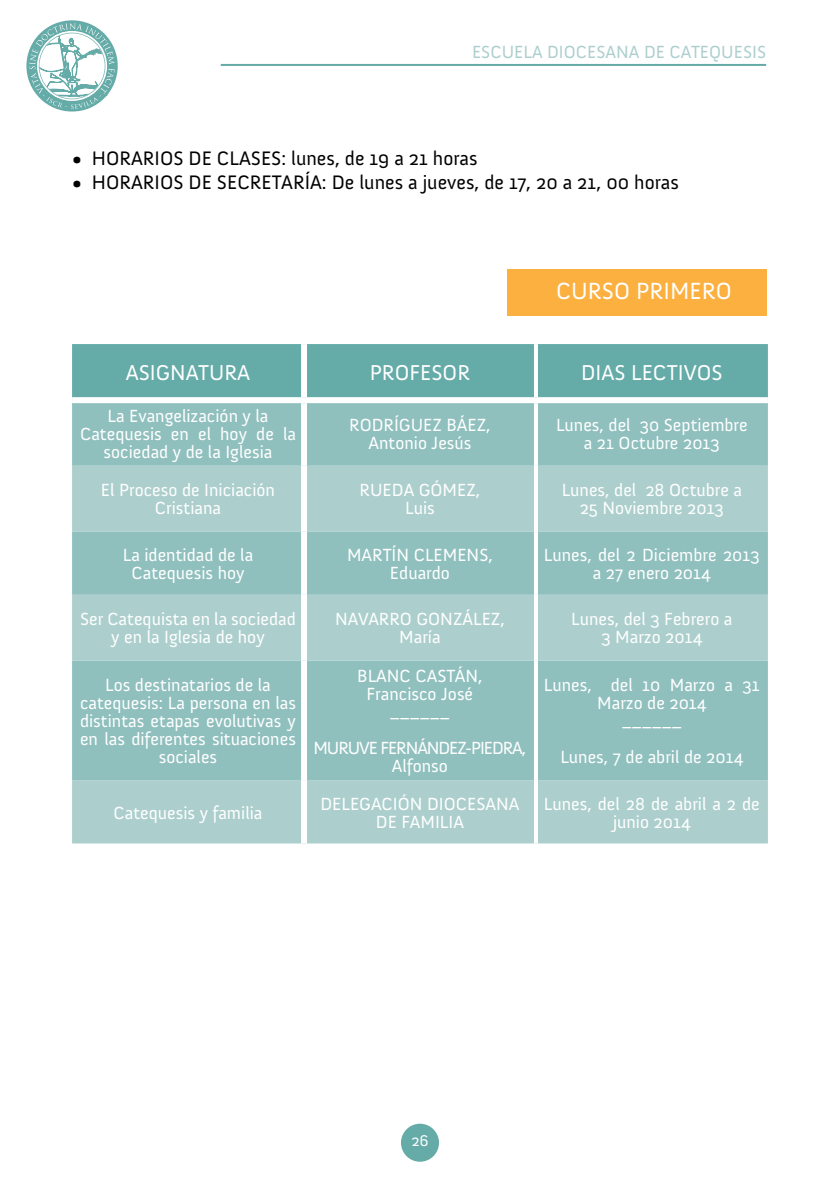
<style>
.page{position:relative;width:840px;height:1191px;background:#fff}
.page>*{position:absolute;margin:0;border:0;box-sizing:border-box;transform-origin:0 0}
.t1{font:24px "Anivers";color:#fff}
.t2{font:22px "Anivers";color:#fff}
.t3{font:20px "Anivers";color:#000}
.t4{font:18px/18px "Anivers";color:#fff;text-align:center}
.t5{font:18px/18px "Anivers";letter-spacing:-.06em;color:#fff;text-align:center}
.t6{font:18px "Anivers";color:#accfcd}
.t7{font:16px "Anivers";color:#fff}
</style>
<div class="page">
<div style="left:401px;top:1123px;width:38px;height:38px;background:#65aba8;border-radius:50%"></div>
<hr style="left:221px;top:64px;width:544px;height:2px;background:#65aba8">
<svg style="left:26px;top:20px;width:92px;height:92px"></svg>
<div style="left:506px;top:269px;width:260px;height:47px;background:#fbb040"></div>
<div style="left:72px;top:344px;width:695px;height:53px;background:#65aba8"></div>
<div style="left:72px;top:403px;width:695px;height:63px;background:#90c0be"></div>
<svg style="left:72px;top:466px;width:695px;height:377px;background:#9ec7c5"></svg>
<div style="left:301px;top:344px;width:6px;height:53px;background:#fff"></div>
<div style="left:301px;top:403px;width:6px;height:63px;background:#fff"></div>
<div style="left:301px;top:466px;width:6px;height:65px;background:#fff"></div>
<div style="left:301px;top:531px;width:6px;height:64px;background:#fff"></div>
<div style="left:301px;top:595px;width:6px;height:65px;background:#fff"></div>
<div style="left:301px;top:660px;width:6px;height:120px;background:#fff"></div>
<div style="left:301px;top:780px;width:6px;height:63px;background:#fff"></div>
<svg style="left:533px;top:344px;width:4px;height:53px"></svg>
<svg style="left:533px;top:403px;width:4px;height:63px"></svg>
<svg style="left:533px;top:466px;width:4px;height:65px"></svg>
<svg style="left:533px;top:531px;width:4px;height:64px"></svg>
<svg style="left:533px;top:595px;width:4px;height:65px"></svg>
<svg style="left:533px;top:660px;width:4px;height:120px"></svg>
<svg style="left:533px;top:780px;width:4px;height:63px"></svg>
<p class="t6" style="left:471px;top:42px;width:295px">ESCUELA DIOCESANA DE CATEQUESIS</p>
<p class="t3" style="left:72px;top:148px;width:407px">• HORARIOS DE CLASES: lunes, de 19 a 21 horas</p>
<p class="t3" style="left:72px;top:172px;width:608px">• HORARIOS DE SECRETARÍA: De lunes a jueves, de 17, 20 a 21, 00 horas</p>
<h1 class="t1" style="left:556px;top:277px;width:177px">CURSO PRIMERO</h1>
<p class="t2" style="left:126px;top:361px;width:126px">ASIGNATURA</p>
<p class="t2" style="left:369px;top:361px;width:102px">PROFESOR</p>
<p class="t2" style="left:581px;top:361px;width:143px">DIAS LECTIVOS</p>
<p class="t4" style="left:80px;top:407px;width:217px">La Evangelización y la<br>Catequesis en el hoy de la sociedad y de la Iglesia</p>
<p class="t4" style="left:349px;top:416px;width:143px">RODRÍGUEZ BÁEZ,<br>Antonio Jesús</p>
<p class="t4" style="left:555px;top:416px;width:193px">Lunes, del 30 Septiembre a 21 Octubre 2013</p>
<p class="t4" style="left:101px;top:481px;width:175px">El Proceso de Iniciación<br>Cristiana</p>
<p class="t4" style="left:359px;top:481px;width:122px">RUEDA GÓMEZ,<br>Luis</p>
<p class="t4" style="left:561px;top:481px;width:182px">Lunes, del 28 Octubre a<br>25 Noviembre 2013</p>
<p class="t4" style="left:123px;top:546px;width:132px">La identidad de la<br>Catequesis hoy</p>
<p class="t4" style="left:347px;top:546px;width:147px">MARTÍN CLEMENS,<br>Eduardo</p>
<p class="t4" style="left:543px;top:546px;width:217px">Lunes, del 2 Diciembre 2013 a 27 enero 2014</p>
<p class="t4" style="left:80px;top:610px;width:217px">Ser Catequista en la sociedad y en la Iglesia de hoy</p>
<p class="t4" style="left:335px;top:610px;width:171px">NAVARRO GONZÁLEZ,<br>María</p>
<p class="t4" style="left:571px;top:610px;width:163px">Lunes, del 3 Febrero a<br>3 Marzo 2014</p>
<p class="t4" style="left:80px;top:676px;width:217px">Los destinatarios de la catequesis: La persona en las distintas etapas evolutivas y en las diferentes situaciones sociales</p>
<p class="t4" style="left:357px;top:667px;width:127px">BLANC CASTÁN,<br>Francisco José ______</p>
<p class="t4" style="left:543px;top:676px;width:217px">Lunes, del 10 Marzo a 31<br>Marzo de 2014<br>______</p>
<p class="t4" style="left:560px;top:748px;width:184px">Lunes, 7 de abril de 2014</p>
<p class="t5" style="left:313px;top:739px;width:214px">MURUVE FERNÁNDEZ-PIEDRA,<br>Alfonso</p>
<p class="t4" style="left:113px;top:803px;width:150px">Catequesis y familia</p>
<p class="t4" style="left:320px;top:794px;width:200px">DELEGACIÓN DIOCESANA<br>DE FAMILIA</p>
<p class="t4" style="left:543px;top:794px;width:217px">Lunes, del 28 de abril a 2 de junio 2014</p>
<p class="t7" style="left:411px;top:1132px;width:19px">26</p>
</div>
